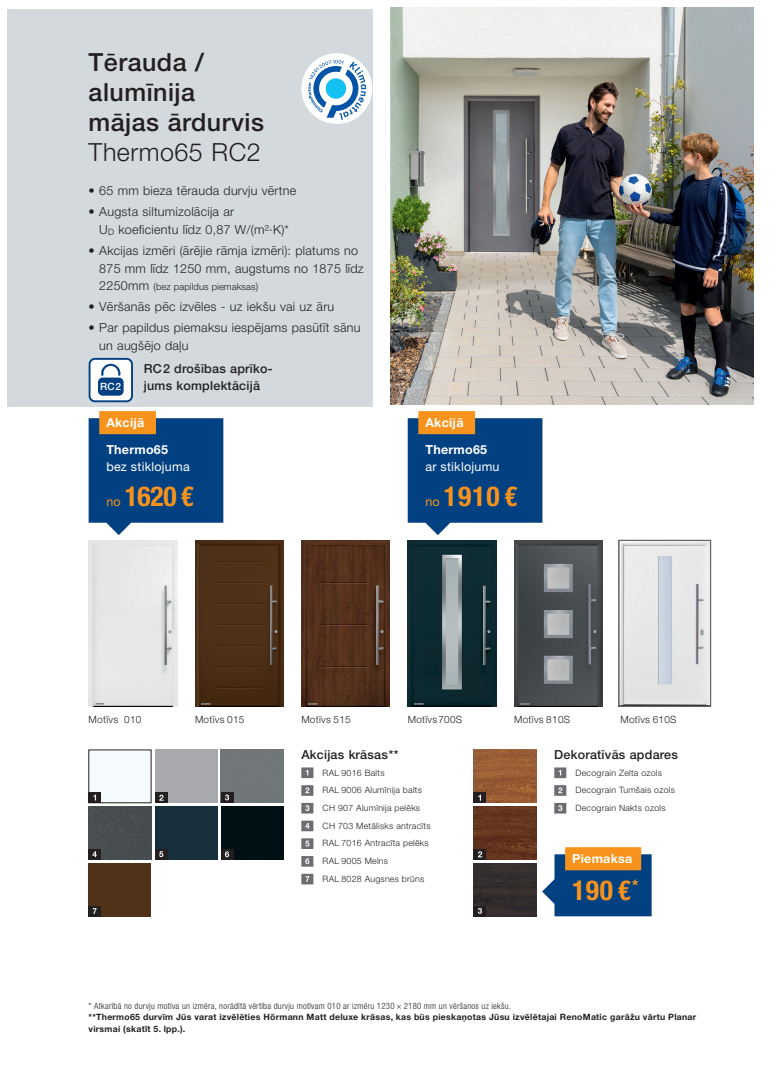
<style>
.page{position:relative;width:780px;height:1088px;background:#fff}
.page>*{position:absolute;margin:0;border:0;box-sizing:border-box;transform-origin:0 0}
.t1{font:700 condensed 27.5px "Hoermann Helvetica Neue";letter-spacing:.02em;color:#f7931d}
.t2{font:500 25px/30px "Hoermann Helvetica Neue";letter-spacing:.02em;color:#231f20}
.t3{font:300 25px "Hoermann Helvetica Neue";letter-spacing:.02em;color:#231f20}
.t4{font:300 12.5px/17.5px "Hoermann Helvetica Neue";letter-spacing:.02em;color:#231f20}
.t5{font:500 12.5px/17.5px "Hoermann Helvetica Neue";letter-spacing:.02em;color:#231f20}
.t6{font:700 12.5px "Hoermann Helvetica Neue";letter-spacing:.02em;color:#fff}
.t7{font:12.5px "Hoermann Helvetica Neue Rm";letter-spacing:.02em;color:#fff}
.t8{font:300 10px "Hoermann Helvetica Neue";letter-spacing:.03em;color:#231f20}
.t9{font:500 10px "Hoermann Helvetica Neue";color:#fff}
.t10{font:300 9.38px "Hoermann Helvetica Neue";letter-spacing:.01em;color:#231f20}
.t11{font:300 8.75px/17.8px "Hoermann Helvetica Neue";letter-spacing:.03em;color:#231f20}
.t12{font:700 8.75px/11.2px "Hoermann Helvetica Neue";letter-spacing:.03em;color:#231f20}
.t13{font:300 condensed 8.75px "Hoermann Helvetica Neue";letter-spacing:.03em;color:#231f20}
.s1{font-size:12.5px}
.s2{font-size:10px}
.s3{font-family:"Hoermann Helvetica Neue Rm";font-weight:400;font-stretch:normal;font-size:12.5px}
</style>
<div class="page">
<img style="left:407px;top:540px;width:89px;height:167px">
<img style="left:514px;top:540px;width:88px;height:167px">
<img style="left:89px;top:540px;width:88px;height:167px">
<img style="left:195px;top:540px;width:88px;height:167px">
<img style="left:301px;top:540px;width:89px;height:167px">
<div style="left:474px;top:863px;width:62px;height:53px;background:#342e2d"></div>
<img style="left:474px;top:806px;width:62px;height:53px">
<img style="left:474px;top:750px;width:62px;height:53px">
<div style="left:7px;top:9px;width:365px;height:397px;background:#d3d9dd"></div>
<img style="left:390px;top:7px;width:363px;height:397px">
<div style="left:221px;top:750px;width:62px;height:53px;background:#717779"></div>
<div style="left:155px;top:806px;width:63px;height:53px;background:#17303b"></div>
<div style="left:221px;top:806px;width:62px;height:53px;background:#001015"></div>
<div style="left:155px;top:750px;width:63px;height:53px;background:#a8a9ad"></div>
<div style="left:89px;top:863px;width:62px;height:53px;background:#4f3217"></div>
<div style="left:89px;top:806px;width:62px;height:53px;background:#474d4f"></div>
<div style="left:89px;top:750px;width:62px;height:53px;background:#f6fbfe"></div>
<img style="left:620px;top:542px;width:88px;height:162px">
<div style="left:618px;top:540px;width:92px;height:167px;border:1px solid #636366"></div>
<svg style="left:554px;top:767px;width:12px;height:11px"></svg>
<svg style="left:554px;top:785px;width:12px;height:11px"></svg>
<svg style="left:554px;top:803px;width:12px;height:10px"></svg>
<div style="left:474px;top:792px;width:12px;height:11px;background:#231f20"></div>
<svg style="left:478px;top:795px;width:3px;height:6px"></svg>
<div style="left:474px;top:849px;width:12px;height:10px;background:#231f20"></div>
<svg style="left:478px;top:851px;width:4px;height:6px"></svg>
<div style="left:474px;top:906px;width:12px;height:10px;background:#231f20"></div>
<svg style="left:478px;top:908px;width:4px;height:6px"></svg>
<div style="left:301px;top:53px;width:71px;height:71px;background:#fff;border-radius:50%"></div>
<svg style="left:308px;top:60px;width:58px;height:60px"></svg>
<div style="left:90px;top:359px;width:42px;height:42px;background:#fff;border-radius:5px"></div>
<div style="left:89px;top:358px;width:44px;height:44px;border:2px solid #014081;border-radius:5px"></div>
<div style="left:98px;top:378px;width:26px;height:18px;background:#014081;border-radius:5px"></div>
<svg style="left:101px;top:364px;width:19px;height:12px"></svg>
<div style="left:89px;top:792px;width:12px;height:11px;background:#231f20"></div>
<svg style="left:93px;top:794px;width:3px;height:6px"></svg>
<div style="left:155px;top:792px;width:12px;height:11px;background:#231f20"></div>
<svg style="left:159px;top:795px;width:4px;height:6px"></svg>
<div style="left:221px;top:792px;width:12px;height:11px;background:#231f20"></div>
<svg style="left:225px;top:794px;width:4px;height:6px"></svg>
<div style="left:89px;top:849px;width:12px;height:10px;background:#231f20"></div>
<svg style="left:92px;top:851px;width:5px;height:6px"></svg>
<div style="left:155px;top:849px;width:12px;height:10px;background:#231f20"></div>
<svg style="left:159px;top:851px;width:4px;height:6px"></svg>
<div style="left:221px;top:849px;width:12px;height:10px;background:#231f20"></div>
<svg style="left:225px;top:851px;width:4px;height:6px"></svg>
<div style="left:89px;top:906px;width:12px;height:10px;background:#231f20"></div>
<svg style="left:93px;top:908px;width:4px;height:6px"></svg>
<svg style="left:301px;top:767px;width:12px;height:11px"></svg>
<svg style="left:301px;top:785px;width:12px;height:11px"></svg>
<svg style="left:301px;top:803px;width:12px;height:10px"></svg>
<svg style="left:301px;top:820px;width:12px;height:11px"></svg>
<svg style="left:301px;top:838px;width:12px;height:11px"></svg>
<svg style="left:301px;top:856px;width:12px;height:11px"></svg>
<svg style="left:301px;top:874px;width:12px;height:10px"></svg>
<svg style="left:407px;top:411px;width:135px;height:124px;background:#345e89"></svg>
<svg style="left:89px;top:411px;width:134px;height:124px;background:#335e88"></svg>
<svg style="left:542px;top:847px;width:109px;height:69px;background:#576978"></svg>
<h2 class="t2" style="left:89px;top:46px;width:177px">Tērauda / alumīnija mājas ārdurvis</h2>
<h2 class="t3" style="left:89px;top:135px;width:174px">Thermo65 RC2</h2>
<p class="t4" style="left:89px;top:181px;width:209px">• 65 mm bieza tērauda durvju vērtne</p>
<p class="t4" style="left:99px;top:202px;width:191px;text-indent:-11px">• Augsta siltumizolācija ar<br>U<sub>D</sub> koeficientu līdz 0,87 W/(m²·K)*</p>
<p class="t4" style="left:99px;top:241px;width:266px;text-indent:-11px">• Akcijas izmēri (ārējie rāmja izmēri): platums no<br>875 mm līdz 1250 mm, augstums no 1875 līdz</p>
<p class="t10" style="left:99px;top:280px;width:160px"><span class="s1">2250mm</span> <span class="s2">(</span>bez papildus piemaksas<span class="s2">)</span></p>
<p class="t4" style="left:89px;top:297px;width:247px">• Vēršanās pēc izvēles - uz iekšu vai uz āru</p>
<p class="t4" style="left:99px;top:318px;width:263px;text-indent:-11px">• Par papildus piemaksu iespējams pasūtīt sānu un augšējo daļu</p>
<p class="t9" style="left:100px;top:380px;width:23px">RC2</p>
<p class="t5" style="left:144px;top:359px;width:130px">RC2 drošības aprīko&shy;jums komplektācijā</p>
<p class="t6" style="left:106px;top:414px;width:40px">Akcijā</p>
<p class="t6" style="left:106px;top:440px;width:63px">Thermo65</p>
<p class="t7" style="left:106px;top:458px;width:85px">bez stiklojuma</p>
<h1 class="t1" style="left:106px;top:478px;width:89px"><span class="s3">no</span> 1620 €</h1>
<p class="t6" style="left:425px;top:414px;width:40px">Akcijā</p>
<p class="t6" style="left:425px;top:440px;width:63px">Thermo65</p>
<p class="t7" style="left:425px;top:458px;width:76px">ar stiklojumu</p>
<h1 class="t1" style="left:425px;top:478px;width:94px"><span class="s3">no</span> 1910 €</h1>
<p class="t8" style="left:89px;top:712px;width:54px">Motīvs 010</p>
<p class="t8" style="left:195px;top:712px;width:51px">Motīvs 015</p>
<p class="t8" style="left:301px;top:712px;width:51px">Motīvs 515</p>
<p class="t8" style="left:407px;top:712px;width:56px">Motīvs700S</p>
<p class="t8" style="left:514px;top:712px;width:58px">Motīvs 810S</p>
<p class="t8" style="left:620px;top:712px;width:58px">Motīvs 610S</p>
<p class="t5" style="left:301px;top:745px;width:99px">Akcijas krāsas**</p>
<p class="t11" style="left:322px;top:763px;width:109px">RAL 9016 Balts<br>RAL 9006 Alumīnija balts<br>CH 907 Alumīnija pelēks<br>CH 703 Metālisks antracīts<br>RAL 7016 Antracīta pelēks<br>RAL 9005 Melns<br>RAL 8028 Augsnes brūns</p>
<p class="t5" style="left:554px;top:745px;width:125px">Dekoratīvās apdares</p>
<p class="t11" style="left:575px;top:763px;width:101px">Decograin Zelta ozols<br>Decograin Tumšais ozols<br>Decograin Nakts ozols</p>
<p class="t6" style="left:572px;top:850px;width:62px">Piemaksa</p>
<h1 class="t1" style="left:572px;top:872px;width:68px">190€<sup>*</sup></h1>
<p class="t13" style="left:89px;top:1000px;width:424px">* Atkarībā no durvju motīva un izmēra, norādītā vērtība durvju motīvam 010 ar izmēru 1230 × 2180 mm un vēršanos uz iekšu.</p>
<p class="t12" style="left:89px;top:1011px;width:609px">**Thermo65 durvīm Jūs varat izvēlēties Hörmann Matt deluxe krāsas, kas būs pieskaņotas Jūsu izvēlētajai RenoMatic garāžu vārtu Planar virsmai (skatīt 5. lpp.).</p>
</div>
